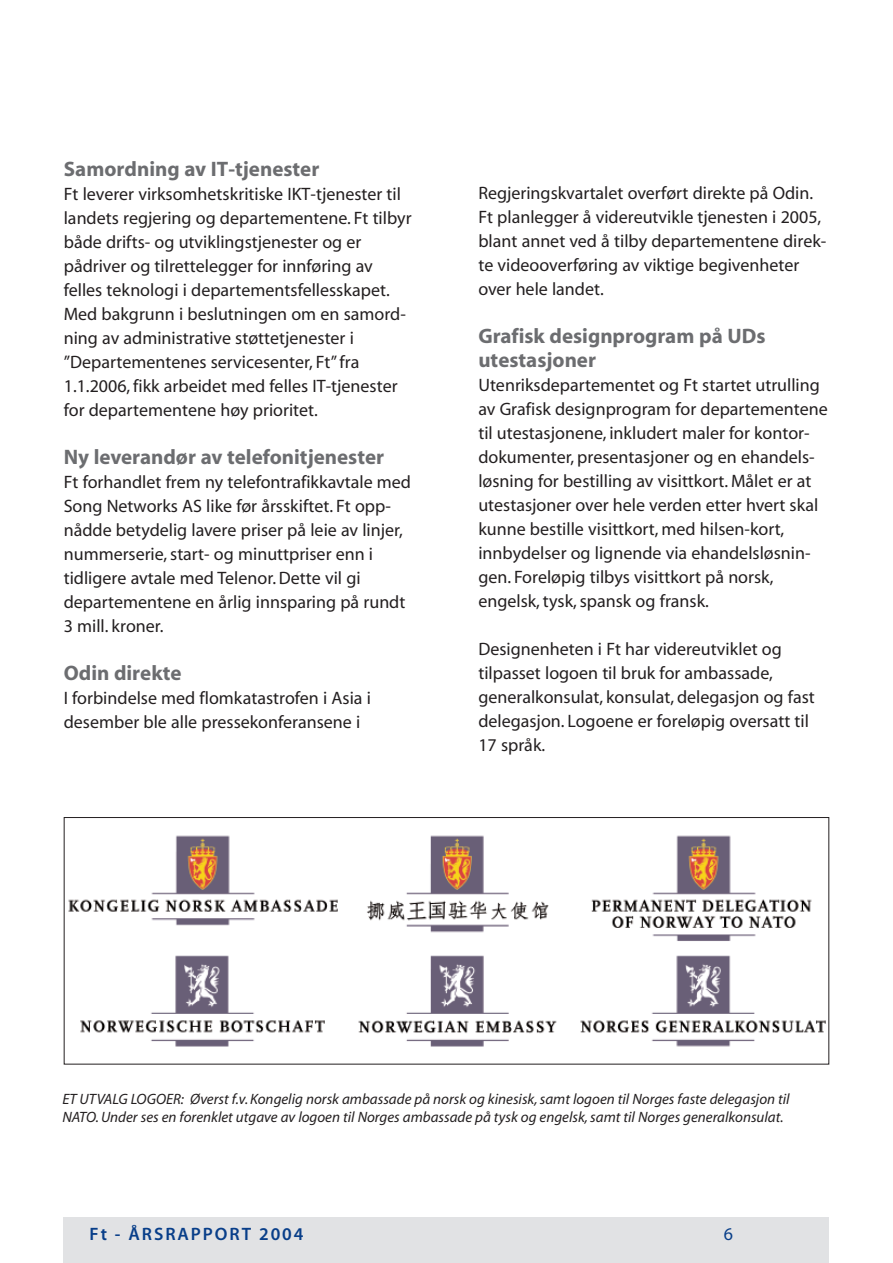
<style>
.page{position:relative;width:893px;height:1263px;background:#fff}
.page>*{position:absolute;margin:0;border:0;box-sizing:border-box;transform-origin:0 0}
.t1{font:700 21px/24px "Dep Myriad";color:#6c6d70}
.t2{font:18px/24px "Dep Myriad";color:#231f20}
.t3{font:600 18px "Dep Myriad";letter-spacing:.105em;color:#083e89}
.t4{font:18px "Dep Myriad";color:#083e89}
.t5{font:italic 15px/18px "Dep Myriad";color:#231f20}
</style>
<div class="page">
<div style="left:64px;top:1217px;width:765px;height:46px;background:#e1e2e4"></div>
<img style="left:68px;top:835px;width:758px;height:212px">
<div style="left:64px;top:817px;width:765px;height:247px;border:1px solid #231f20"></div>
<p class="t1" style="left:64px;top:159px;width:257px">Samordning av IT-tjenester</p>
<p class="t2" style="left:64px;top:184px;width:349px">Ft leverer virksomhetskritiske IKT-tjenester til landets regjering og departementene. Ft tilbyr både drifts- og utviklingstjenester og er pådriver og tilrettelegger for innføring av felles teknologi i departementsfellesskapet.<br>Med bakgrunn i beslutningen om en samord&shy;ning av administrative støttetjenester i ”Departementenes servicesenter, Ft” fra 1.1.2006, fikk arbeidet med felles IT-tjenester for departementene høy prioritet.</p>
<p class="t1" style="left:64px;top:447px;width:322px">Ny leverandør av telefonitjenester</p>
<p class="t2" style="left:64px;top:472px;width:349px">Ft forhandlet frem ny telefontrafikkavtale med Song Networks AS like før årsskiftet. Ft opp&shy;nådde betydelig lavere priser på leie av linjer, nummerserie, start- og minuttpriser enn i tidligere avtale med Telenor. Dette vil gi departementene en årlig innsparing på rundt 3 mill. kroner.</p>
<p class="t1" style="left:64px;top:663px;width:119px">Odin direkte</p>
<p class="t2" style="left:64px;top:688px;width:309px">I forbindelse med flomkatastrofen i Asia i desember ble alle pressekonferansene i</p>
<p class="t2" style="left:478px;top:182px;width:349px">Regjeringskvartalet overført direkte på Odin.<br>Ft planlegger å videreutvikle tjenesten i 2005, blant annet ved å tilby departementene direk&shy;te videooverføring av viktige begivenheter over hele landet.</p>
<p class="t1" style="left:478px;top:326px;width:289px">Grafisk designprogram på UDs utestasjoner</p>
<p class="t2" style="left:478px;top:374px;width:351px">Utenriksdepartementet og Ft startet utrulling av Grafisk designprogram for departementene til utestasjonene, inkludert maler for kontor&shy;dokumenter, presentasjoner og en ehandels&shy;løsning for bestilling av visittkort. Målet er at utestasjoner over hele verden etter hvert skal kunne bestille visittkort, med hilsen-kort, innbydelser og lignende via ehandelsløsnin&shy;gen. Foreløpig tilbys visittkort på norsk, engelsk, tysk, spansk og fransk.</p>
<p class="t2" style="left:478px;top:638px;width:338px">Designenheten i Ft har videreutviklet og tilpasset logoen til bruk for ambassade, generalkonsulat, konsulat, delegasjon og fast delegasjon. Logoene er foreløpig oversatt til 17 språk.</p>
<p class="t5" style="left:62px;top:1091px;width:729px">ET UTVALG LOGOER: Øverst f.v. Kongelig norsk ambassade på norsk og kinesisk, samt logoen til Norges faste delegasjon til<br>NATO. Under ses en forenklet utgave av logoen til Norges ambassade på tysk og engelsk, samt til Norges generalkonsulat.</p>
<p class="t3" style="left:90px;top:1227px;width:215px">Ft - ÅRSRAPPORT 2004</p>
<p class="t4" style="left:724px;top:1227px;width:11px">6</p>
</div>
